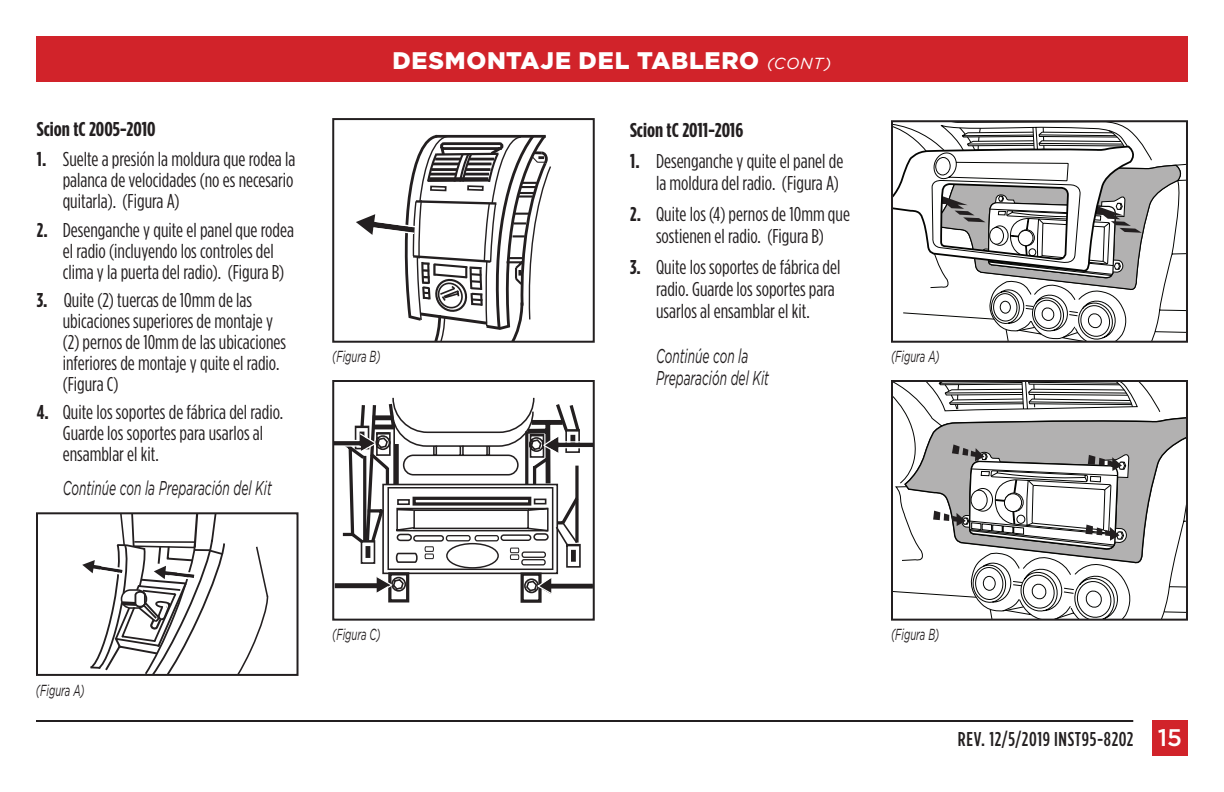
<style>
.page{position:relative;width:1224px;height:792px;background:#fff}
.page>*{position:absolute;margin:0;border:0;box-sizing:border-box;transform-origin:0 0}
.t1{font:900 24px "Gotham";letter-spacing:.03em;color:#fff}
.t2{font:20px/21px "Gotham Condensed";color:#231f20}
.t3{font:italic 20px/22px "Gotham";color:#231f20;scale:.6 1}
.t4{font:700 20px "Gotham Condensed";color:#231f20;scale:1.07 1}
.t5{font:500 20px "Gotham Condensed";letter-spacing:.03em;color:#231f20}
.t6{font:italic 16px "Gotham";color:#231f20;scale:.6 1}
.s1{font-weight:700}
.s2{font-weight:400;font-style:italic;font-size:16px}
.s3{font-family:"Gotham";font-size:24px;color:#fff}
</style>
<div class="page">
<div style="left:36px;top:36px;width:1152px;height:45px;background:#d1232a"></div>
<hr style="left:36px;top:720px;width:1097px;height:2px;background:#231f20">
<div style="left:1152px;top:720px;width:36px;height:36px;background:#d1232a"></div>
<svg style="left:82px;top:515px;width:186px;height:158px"></svg>
<div style="left:36px;top:512px;width:263px;height:164px;border:2px solid #231f20"></div>
<svg style="left:356px;top:135px;width:195px;height:205px"></svg>
<div style="left:332px;top:118px;width:263px;height:225px;border:2px solid #231f20"></div>
<div style="left:521px;top:573px;width:21px;height:30px;border:3px solid #231f20"></div>
<svg style="left:335px;top:398px;width:257px;height:201px"></svg>
<div style="left:332px;top:380px;width:263px;height:241px;border:2px solid #231f20"></div>
<svg style="left:1160px;top:417px;width:25px;height:148px"></svg>
<svg style="left:894px;top:383px;width:266px;height:235px"></svg>
<div style="left:891px;top:380px;width:297px;height:241px;border:2px solid #231f20"></div>
<svg style="left:894px;top:123px;width:291px;height:217px"></svg>
<div style="left:935px;top:157px;width:16px;height:19px;border:1px solid #040503;border-radius:50%"></div>
<div style="left:891px;top:120px;width:297px;height:223px;border:2px solid #231f20"></div>
<p class="t4" style="left:37px;top:118px;width:112px">Scion tC 2005-2010</p>
<p class="t2" style="left:63px;top:149px;width:234px;text-align:justify;text-indent:-26px"><span class="s1">1.</span> Suelte a presión la moldura que rodea la palanca de velocidades (no es necesario quitarla). (Figura A)</p>
<p class="t2" style="left:63px;top:219px;width:233px;text-indent:-26px"><span class="s1">2.</span> Desenganche y quite el panel que rodea el radio (incluyendo los controles del clima y la puerta del radio). (Figura B)</p>
<p class="t2" style="left:63px;top:289px;width:225px;text-indent:-26px"><span class="s1">3.</span> Quite (2) tuercas de 10mm de las ubicaciones superiores de montaje y (2) pernos de 10mm de las ubicaciones inferiores de montaje y quite el radio. (Figura C)</p>
<p class="t2" style="left:63px;top:401px;width:222px;text-indent:-26px"><span class="s1">4.</span> Quite los soportes de fábrica del radio.<br>Guarde los soportes para usarlos al ensamblar el kit.</p>
<p class="t3" style="left:63px;top:477px;width:350px">Continúe con la Preparación del Kit</p>
<p class="t1" style="left:393px;top:46px;width:440px">DESMONTAJE DEL TABLERO <span class="s2">(CONT)</span></p>
<p class="t6" style="left:332px;top:348px;width:82px">(Figura B)</p>
<p class="t4" style="left:630px;top:119px;width:107px">Scion tC 2011-2016</p>
<p class="t2" style="left:630px;top:150px;width:215px;line-height:22px;text-align:right"><span class="s1">1.</span> Desenganche y quite el panel de la moldura del radio. (Figura A)</p>
<p class="t2" style="left:630px;top:203px;width:222px;line-height:22px;text-align:center"><span class="s1">2.</span> Quite los (4) pernos de 10mm que sostienen el radio. (Figura B)</p>
<p class="t2" style="left:656px;top:256px;width:186px;line-height:22px;text-indent:-26px"><span class="s1">3.</span> Quite los soportes de fábrica del radio. Guarde los soportes para usarlos al ensamblar el kit.</p>
<p class="t3" style="left:656px;top:345px;width:190px">Continúe con la<br>Preparación del Kit</p>
<p class="t6" style="left:891px;top:348px;width:83px">(Figura A)</p>
<p class="t6" style="left:36px;top:681px;width:83px">(Figura A)</p>
<p class="t6" style="left:332px;top:626px;width:82px">(Figura C)</p>
<p class="t6" style="left:891px;top:626px;width:82px">(Figura B)</p>
<p class="t5" style="left:958px;top:728px;width:226px">REV. 12/5/2019 INST95-8202 <span class="s3">15</span></p>
</div>
